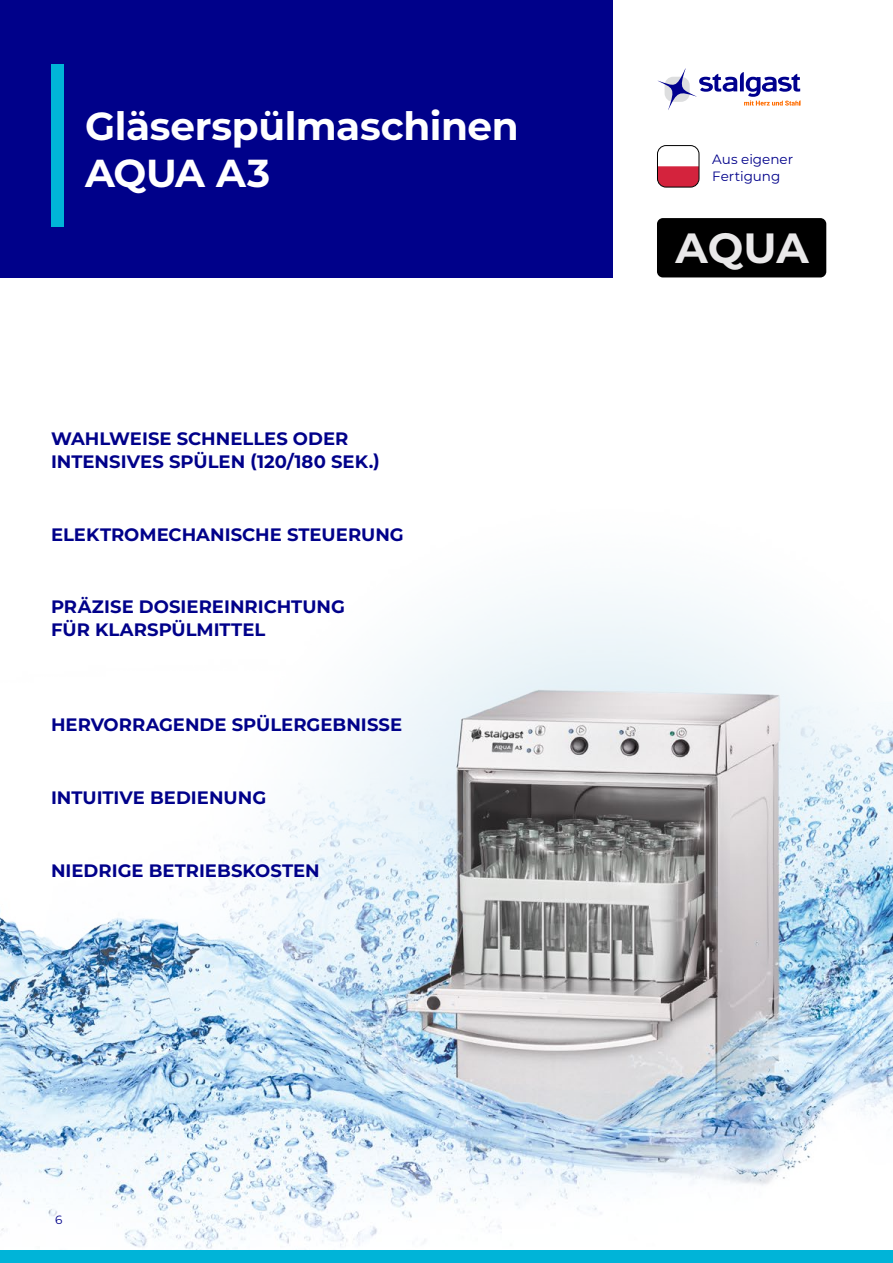
<style>
.page{position:relative;width:893px;height:1263px;background:#fff}
.page>*{position:absolute;margin:0;border:0;box-sizing:border-box;transform-origin:0 0}
.t1{font:700 42.3px "Montserrat";color:#e9e8e9}
.t2{font:700 39px/46.8px "Montserrat";letter-spacing:-.01em;color:#fff}
.t3{font:700 18px/22.5px "Montserrat";color:#00018a}
.t4{font:13.5px/17.2px "Montserrat";color:#00018a}
.t5{font:12px "Montserrat";color:#00018a}
</style>
<div class="page">
<img style="left:0;top:0;width:893px;height:1250px">
<div style="left:0;top:1250px;width:893px;height:13px;background:#00b4d8"></div>
<div style="left:51px;top:64px;width:13px;height:162px;background:#00b4d8"></div>
<svg style="left:658px;top:68px;width:142px;height:42px"></svg>
<div style="left:657px;top:218px;width:169px;height:59px;background:#000;border-radius:6px"></div>
<svg style="left:657px;top:145px;width:42px;height:43px"></svg>
<h2 class="t2" style="left:85px;top:101px;width:435px">Gläserspülmaschinen<br>AQUA A3</h2>
<p class="t3" style="left:51px;top:427px;width:331px">WAHLWEISE SCHNELLES ODER<br>INTENSIVES SPÜLEN (120/180 SEK.)</p>
<p class="t3" style="left:51px;top:522px;width:354px">ELEKTROMECHANISCHE STEUERUNG</p>
<p class="t3" style="left:51px;top:595px;width:295px">PRÄZISE DOSIEREINRICHTUNG<br>FÜR KLARSPÜLMITTEL</p>
<p class="t3" style="left:51px;top:713px;width:353px">HERVORRAGENDE SPÜLERGEBNISSE</p>
<p class="t3" style="left:51px;top:786px;width:217px">INTUITIVE BEDIENUNG</p>
<p class="t3" style="left:51px;top:858px;width:270px">NIEDRIGE BETRIEBSKOSTEN</p>
<p class="t5" style="left:55px;top:1211px;width:9px">6</p>
<p class="t4" style="left:712px;top:150px;width:82px">Aus eigener<br>Fertigung</p>
<h1 class="t1" style="left:675px;top:217px;width:135px">AQUA</h1>
</div>
